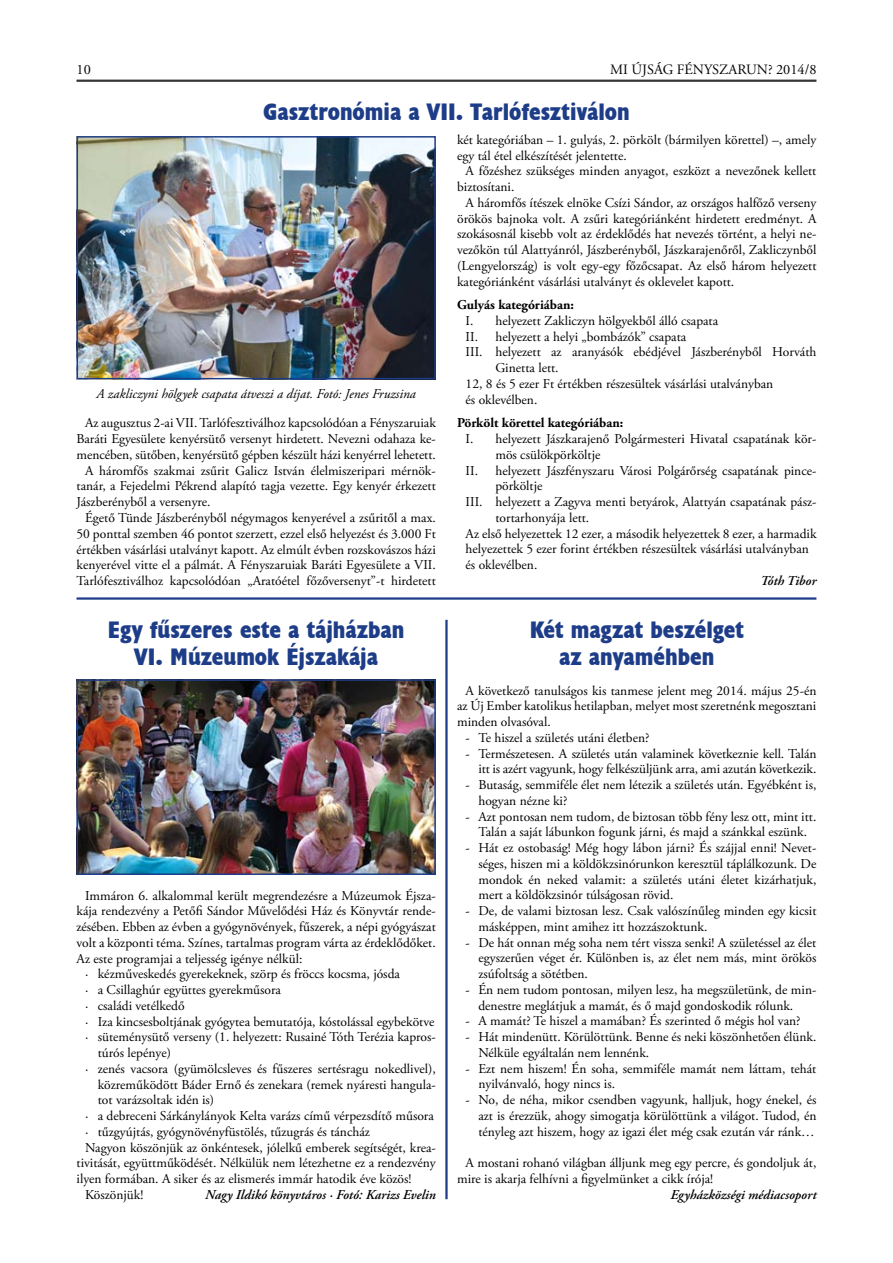
<style>
.page{position:relative;width:893px;height:1263px;background:#fff}
.page>*{position:absolute;margin:0;border:0;box-sizing:border-box;transform-origin:0 0}
.t1{font:24px/27px "Husa HU";color:#1e3d88;text-align:center}
.t2{font:14.25px "Adobe Garamond Pro";color:#000}
.t3{font:13.5px/15.8px "Adobe Garamond Pro";color:#000}
.t4{font:italic 600 13.5px "Adobe Garamond Pro";color:#000}
.t5{font:italic 13.5px "Adobe Garamond Pro";color:#000}
.t6{font:700 13.5px "Adobe Garamond Pro";color:#000}
</style>
<div class="page">
<hr style="left:77px;top:80px;width:739px;height:1px;background:#000">
<hr style="left:77px;top:81px;width:739px;height:1px;background:#000">
<img style="left:80px;top:139px;width:353px;height:237px">
<div style="left:77px;top:136px;width:359px;height:243px;border:2px solid #1e3d88"></div>
<hr style="left:77px;top:597px;width:739px;height:3px;background:#1e3d88">
<img style="left:80px;top:682px;width:353px;height:190px">
<div style="left:77px;top:679px;width:359px;height:196px;border:2px solid #1e3d88"></div>
<hr style="left:445px;top:620px;width:3px;height:579px;background:#1e3d88">
<p class="t2" style="left:77px;top:61px;width:16px">10</p>
<p class="t2" style="left:610px;top:61px;width:208px">MI ÚJSÁG FÉNYSZARUN? 2014/8</p>
<h1 class="t1" style="left:263px;top:98px;width:368px">Gasztronómia a VII. Tarlófesztiválon</h1>
<p class="t5" style="left:96px;top:385px;width:321px">A zakliczyni hölgyek csapata átveszi a díjat. Fotó: Jenes Fruzsina</p>
<p class="t3" style="left:85px;top:416px;width:352px">Az augusztus 2-ai VII. Tarlófesztiválhoz kapcsolódóan a Fényszaruiak</p>
<p class="t3" style="left:77px;top:431px;width:361px">Baráti Egyesülete kenyérsütő versenyt hirdetett. Nevezni odahaza ke-</p>
<p class="t3" style="left:77px;top:447px;width:361px">mencében, sütőben, kenyérsütő gépben készült házi kenyérrel lehetett.</p>
<p class="t3" style="left:85px;top:463px;width:352px">A háromfős szakmai zsűrit Galicz István élelmiszeripari mérnök-</p>
<p class="t3" style="left:77px;top:479px;width:361px">tanár, a Fejedelmi Pékrend alapító tagja vezette. Egy kenyér érkezett</p>
<p class="t3" style="left:77px;top:494px;width:136px">Jászberényből a versenyre.</p>
<p class="t3" style="left:85px;top:510px;width:352px">Égető Tünde Jászberényből négymagos kenyerével a zsűritől a max.</p>
<p class="t3" style="left:77px;top:526px;width:361px">50 ponttal szemben 46 pontot szerzett, ezzel első helyezést és 3.000 Ft</p>
<p class="t3" style="left:77px;top:542px;width:361px">értékben vásárlási utalványt kapott. Az elmúlt évben rozskovászos házi</p>
<p class="t3" style="left:77px;top:558px;width:361px">kenyerével vitte el a pálmát. A Fényszaruiak Baráti Egyesülete a VII.</p>
<p class="t3" style="left:77px;top:573px;width:361px">Tarlófesztiválhoz kapcsolódóan „Aratóétel főzőversenyt”-t hirdetett</p>
<p class="t3" style="left:457px;top:132px;width:361px">két kategóriában – 1. gulyás, 2. pörkölt (bármilyen körettel) –, amely egy tál étel elkészítését jelentette.</p>
<p class="t3" style="left:457px;top:164px;width:361px;text-indent:9px">A főzéshez szükséges minden anyagot, eszközt a nevezőnek kellett biztosítani.</p>
<p class="t3" style="left:457px;top:195px;width:361px;text-align:justify;text-indent:9px">A háromfős ítészek elnöke Csízi Sándor, az országos halfőző verseny örökös bajnoka volt. A zsűri kategóriánként hirdetett eredményt. A szokásosnál kisebb volt az érdeklődés hat nevezés történt, a helyi ne&shy;vezőkön túl Alattyánról, Jászberényből, Jászkarajenőről, Zakliczynből (Lengyelország) is volt egy-egy főzőcsapat. Az első három helyezett kategóriánként vásárlási utalványt és oklevelet kapott.</p>
<p class="t6" style="left:457px;top:297px;width:118px">Gulyás kategóriában:</p>
<p class="t3" style="left:466px;top:313px;width:254px">I. helyezett Zakliczyn hölgyekből álló csapata</p>
<p class="t3" style="left:466px;top:329px;width:222px">II. helyezett a helyi „bombázók” csapata</p>
<p class="t3" style="left:466px;top:345px;width:352px">III. helyezett az aranyásók ebédjével Jászberényből Horváth</p>
<p class="t3" style="left:495px;top:361px;width:65px">Ginetta lett.</p>
<p class="t3" style="left:466px;top:376px;width:309px">12, 8 és 5 ezer Ft értékben részesültek vásárlási utalványban</p>
<p class="t3" style="left:466px;top:392px;width:73px">és oklevélben.</p>
<p class="t6" style="left:457px;top:415px;width:168px">Pörkölt körettel kategóriában:</p>
<p class="t3" style="left:466px;top:431px;width:352px">I. helyezett Jászkarajenő Polgármesteri Hivatal csapatának kör-</p>
<p class="t3" style="left:495px;top:447px;width:107px">mös csülökpörköltje</p>
<p class="t3" style="left:466px;top:463px;width:352px">II. helyezett Jászfényszaru Városi Polgárőrség csapatának pince-</p>
<p class="t3" style="left:495px;top:479px;width:49px">pörköltje</p>
<p class="t3" style="left:466px;top:494px;width:352px">III. helyezett a Zagyva menti betyárok, Alattyán csapatának pász-</p>
<p class="t3" style="left:495px;top:510px;width:95px">tortarhonyája lett.</p>
<p class="t3" style="left:466px;top:526px;width:352px">Az első helyezettek 12 ezer, a második helyezettek 8 ezer, a harmadik</p>
<p class="t3" style="left:466px;top:542px;width:345px">helyezettek 5 ezer forint értékben részesültek vásárlási utalványban</p>
<p class="t3" style="left:466px;top:557px;width:73px">és oklevélben.</p>
<p class="t4" style="left:760px;top:573px;width:57px">Tóth Tibor</p>
<h1 class="t1" style="left:108px;top:616px;width:298px">Egy fűszeres este a tájházban<br>VI. Múzeumok Éjszakája</h1>
<h1 class="t1" style="left:530px;top:616px;width:216px">Két magzat beszélget az anyaméhben</h1>
<p class="t3" style="left:85px;top:888px;width:352px">Immáron 6. alkalommal került megrendezésre a Múzeumok Éjsza-</p>
<p class="t3" style="left:77px;top:904px;width:361px">kája rendezvény a Petőfi Sándor Művelődési Ház és Könyvtár rende-</p>
<p class="t3" style="left:77px;top:919px;width:361px">zésében. Ebben az évben a gyógynövények, fűszerek, a népi gyógyászat</p>
<p class="t3" style="left:77px;top:935px;width:361px">volt a központi téma. Színes, tartalmas program várta az érdeklődőket.</p>
<p class="t3" style="left:77px;top:951px;width:227px">Az este programjai a teljesség igénye nélkül:</p>
<p class="t3" style="left:85px;top:967px;width:316px">· kézműveskedés gyerekeknek, szörp és fröccs kocsma, jósda</p>
<p class="t3" style="left:85px;top:982px;width:198px">· a Csillaghúr együttes gyerekműsora</p>
<p class="t3" style="left:85px;top:998px;width:101px">· családi vetélkedő</p>
<p class="t3" style="left:85px;top:1014px;width:351px">· Iza kincsesboltjának gyógytea bemutatója, kóstolással egybekötve</p>
<p class="t3" style="left:85px;top:1030px;width:352px">· süteménysütő verseny (1. helyezett: Rusainé Tóth Terézia kapros-</p>
<p class="t3" style="left:98px;top:1045px;width:75px">túrós lepénye)</p>
<p class="t3" style="left:85px;top:1061px;width:352px">· zenés vacsora (gyümölcsleves és fűszeres sertésragu nokedlivel),</p>
<p class="t3" style="left:98px;top:1077px;width:340px">közreműködött Báder Ernő és zenekara (remek nyáresti hangula-</p>
<p class="t3" style="left:98px;top:1093px;width:118px">tot varázsoltak idén is)</p>
<p class="t3" style="left:85px;top:1108px;width:350px">· a debreceni Sárkánylányok Kelta varázs című vérpezsdítő műsora</p>
<p class="t3" style="left:85px;top:1124px;width:286px">· tűzgyújtás, gyógynövényfüstölés, tűzugrás és táncház</p>
<p class="t3" style="left:85px;top:1140px;width:352px">Nagyon köszönjük az önkéntesek, jólelkű emberek segítségét, krea-</p>
<p class="t3" style="left:77px;top:1156px;width:361px">tivitását, együttműködését. Nélkülük nem létezhetne ez a rendezvény</p>
<p class="t3" style="left:77px;top:1171px;width:336px">ilyen formában. A siker és az elismerés immár hatodik éve közös!</p>
<p class="t3" style="left:85px;top:1187px;width:60px">Köszönjük!</p>
<p class="t4" style="left:205px;top:1187px;width:232px">Nagy Ildikó könyvtáros · Fotó: Karizs Evelin</p>
<p class="t3" style="left:457px;top:683px;width:361px;text-align:justify;text-indent:9px">A következő tanulságos kis tanmese jelent meg 2014. május 25-én az Új Ember katolikus hetilapban, melyet most szeretnénk megosztani minden olvasóval.</p>
<p class="t3" style="left:466px;top:730px;width:185px">- Te hiszel a születés utáni életben?</p>
<p class="t3" style="left:466px;top:746px;width:352px;text-align:right">- Természetesen. A születés után valaminek következnie kell. Talán itt is azért vagyunk, hogy felkészüljünk arra, ami azután következik.</p>
<p class="t3" style="left:478px;top:777px;width:339px;text-indent:-13px">- Butaság, semmiféle élet nem létezik a születés után. Egyébként is, hogyan nézne ki?</p>
<p class="t3" style="left:466px;top:809px;width:352px;text-align:center">- Azt pontosan nem tudom, de biztosan több fény lesz ott, mint itt.<br>Talán a saját lábunkon fogunk járni, és majd a szánkkal eszünk.</p>
<p class="t3" style="left:478px;top:840px;width:340px;text-align:justify;text-indent:-13px">- Hát ez ostobaság! Még hogy lábon járni? És szájjal enni! Nevet&shy;séges, hiszen mi a köldökzsinórunkon keresztül táplálkozunk. De mondok én neked valamit: a születés utáni életet kizárhatjuk, mert a köldökzsinór túlságosan rövid.</p>
<p class="t3" style="left:478px;top:903px;width:340px;text-indent:-13px">- De, de valami biztosan lesz. Csak valószínűleg minden egy kicsit másképpen, mint amihez itt hozzászoktunk.</p>
<p class="t3" style="left:478px;top:935px;width:340px;text-align:justify;text-indent:-13px">- De hát onnan még soha nem tért vissza senki! A születéssel az élet egyszerűen véget ér. Különben is, az élet nem más, mint örökös zsúfoltság a sötétben.</p>
<p class="t3" style="left:478px;top:982px;width:340px;text-indent:-13px">- Én nem tudom pontosan, milyen lesz, ha megszületünk, de min&shy;denestre meglátjuk a mamát, és ő majd gondoskodik rólunk.</p>
<p class="t3" style="left:466px;top:1014px;width:336px">- A mamát? Te hiszel a mamában? És szerinted ő mégis hol van?</p>
<p class="t3" style="left:478px;top:1029px;width:340px;text-indent:-13px">- Hát mindenütt. Körülöttünk. Benne és neki köszönhetően élünk.<br>Nélküle egyáltalán nem lennénk.</p>
<p class="t3" style="left:478px;top:1061px;width:339px;text-indent:-13px">- Ezt nem hiszem! Én soha, semmiféle mamát nem láttam, tehát nyilvánvaló, hogy nincs is.</p>
<p class="t3" style="left:478px;top:1092px;width:340px;text-align:justify;text-indent:-13px">- No, de néha, mikor csendben vagyunk, halljuk, hogy énekel, és azt is érezzük, ahogy simogatja körülöttünk a világot. Tudod, én tényleg azt hiszem, hogy az igazi élet még csak ezután vár ránk…</p>
<p class="t3" style="left:457px;top:1155px;width:361px;text-indent:9px">A mostani rohanó világban álljunk meg egy percre, és gondoljuk át, mire is akarja felhívni a figyelmünket a cikk írója!</p>
<p class="t4" style="left:671px;top:1187px;width:147px">Egyházközségi médiacsoport</p>
</div>
